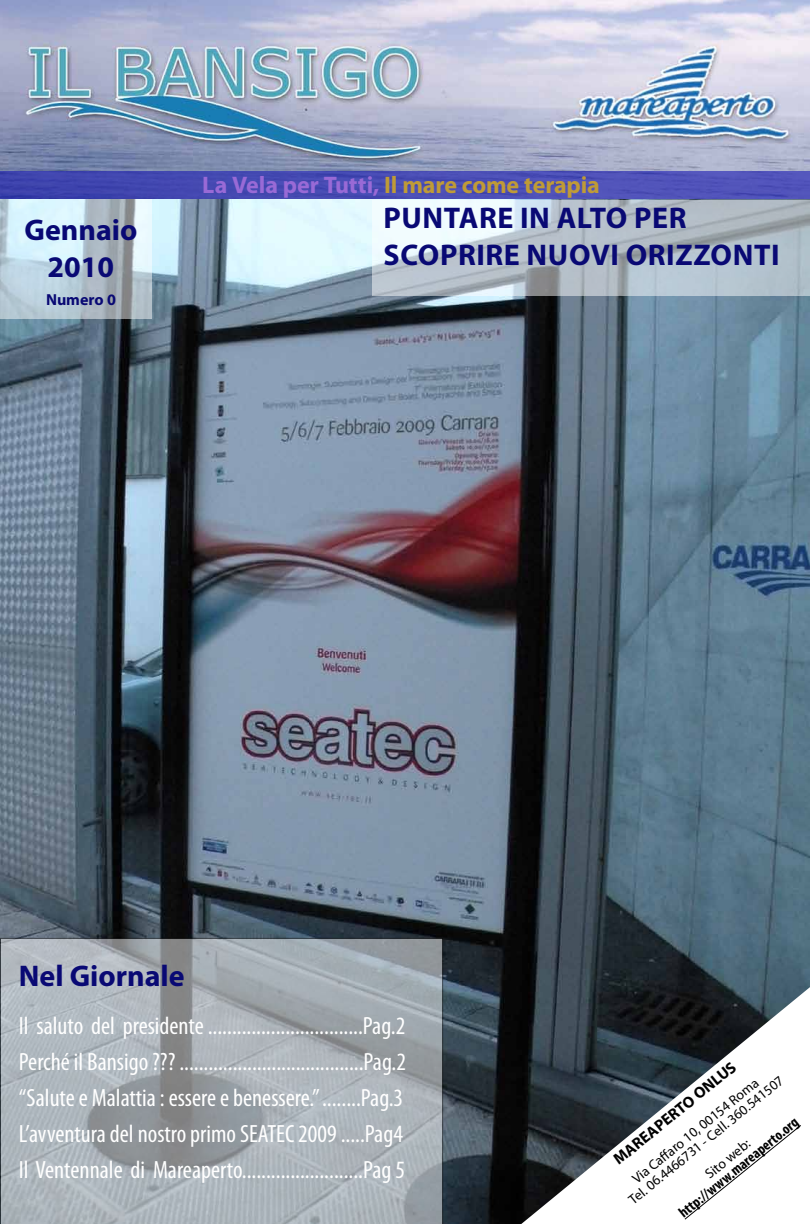
<style>
.page{position:relative;width:810px;height:1224px;background:#fff}
.page>*{position:absolute;margin:0;border:0;box-sizing:border-box;transform-origin:0 0}
.t1{font:700 30px/36.1px "Myriad Pro";letter-spacing:.01em;color:#090974;text-align:center}
.t2{font:condensed 25px/36.1px "Myriad Pro";color:#fff;text-align:justify}
.t3{font:700 24px "Myriad Pro";letter-spacing:-.005em;color:#bf9b37}
.t4{font:700 16px "Myriad Pro";color:#000}
.t5{font:700 16px "Myriad Pro";color:#090974}
.t6{font:700 condensed 15px "Myriad Pro";color:#000}
.t7{font:14px/14px "Myriad Pro";color:#000;text-align:center}
.s1{color:#996ad6}
</style>
<div class="page">
<img style="left:0;top:0;width:810px;height:1224px">
<div style="left:0;top:172px;width:810px;height:27px;background:linear-gradient(to right,#3d42ac,#5455bb)"></div>
<svg style="left:0;top:938px;width:443px;height:286px;background:#a4acb1"></svg>
<svg style="left:0;top:199px;width:152px;height:120px;background:#bcced7"></svg>
<svg style="left:372px;top:200px;width:438px;height:96px;background:#bcc7cf"></svg>
<svg style="left:684px;top:1124px;width:118px;height:96px"></svg>
<p class="t1" style="left:24px;top:211px;width:115px">Gennaio<br>2010</p>
<p class="t5" style="left:46px;top:289px;width:71px">Numero 0</p>
<p class="t3" style="left:202px;top:169px;width:399px"><span class="s1">La Vela per Tutti,</span> Il mare come terapia</p>
<p class="t1" style="left:384px;top:199px;width:365px;text-align:left">Puntare in alto per scoprire nuovi orizzonti</p>
<p class="t1" style="left:19px;top:957px;width:167px">Nel Giornale</p>
<p class="t2" style="left:19px;top:1007px;width:389px">Il saluto del presidente ................................Pag.2<br>Perché il Bansigo ??? ......................................Pag.2 “Salute e Malattia : essere e benessere.” ........Pag.3<br>L’avventura del nostro primo SEATEC 2009 .....Pag4<br>Il Ventennale di Mareaperto.........................Pag 5</p>
<p class="t4" style="left:650px;top:1120px;width:93px;rotate:-39deg">PER TO ONLUS</p>
<p class="t7" style="left:617px;top:1185px;width:196px;rotate:-39deg">Via Caff aro 10, 00154 Roma<br>Tel. 06.4466731 - Cell. 360.541507</p>
<p class="t6" style="left:675px;top:1207px;width:151px;rotate:-39deg">http://www.mareaperto.org</p>
<p class="t4" style="left:609px;top:1153px;width:25px;rotate:-39deg">MAREA</p>
<p class="t7" style="left:702px;top:1170px;width:55px;rotate:-39deg">Sito web:</p>
</div>
